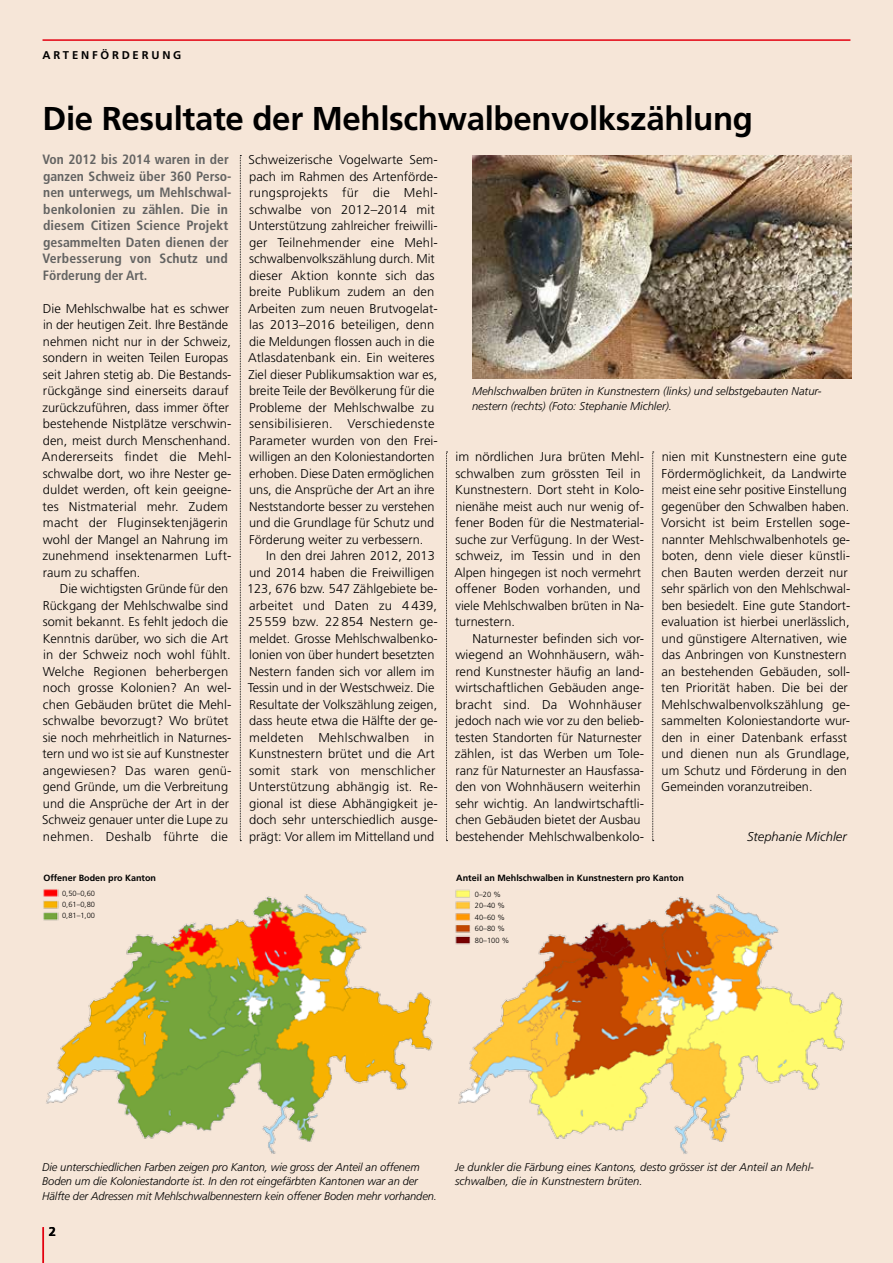
<style>
.page{position:relative;width:893px;height:1263px;background:#f6e6d8}
.page>*{position:absolute;margin:0;border:0;box-sizing:border-box;transform-origin:0 0}
.t1{font:700 33px "Frutiger";letter-spacing:-.01em;color:#000}
.t2{font:700 condensed 13.5px/16.5px "Frutiger";letter-spacing:.005em;color:#636362}
.t3{font:300 12.75px/16.5px "Frutiger";color:#000}
.t4{font:italic 300 12.75px "Frutiger";color:#000}
.t5{font:700 12.75px "Frutiger";color:#000}
.t6{font:italic 300 11.25px/14.2px "Frutiger";letter-spacing:-.01em;color:#000}
.t7{font:700 11.25px "Frutiger";letter-spacing:.25em;color:#000}
.t8{font:700 9px "Frutiger";color:#000}
.t9{font:300 7.5px/11.6px "Frutiger";color:#000}
</style>
<div class="page">
<hr style="left:43px;top:39px;width:807px;height:2px;background:#e3000f">
<hr style="left:43px;top:1227px;width:1px;height:36px;background:#e3000f">
<img style="left:43px;top:889px;width:390px;height:265px">
<img style="left:455px;top:889px;width:390px;height:265px">
<img style="left:472px;top:155px;width:379px;height:224px">
<svg style="left:240px;top:155px;width:1px;height:686px"></svg>
<svg style="left:446px;top:452px;width:2px;height:389px"></svg>
<svg style="left:652px;top:452px;width:2px;height:389px"></svg>
<p class="t7" style="left:43px;top:49px;width:140px">ARTENFÖRDERUNG</p>
<h1 class="t1" style="left:43px;top:99px;width:712px">Die Resultate der Mehlschwalbenvolkszählung</h1>
<p class="t2" style="left:43px;top:151px;width:190px">Von 2012 bis 2014 waren in der ganzen Schweiz über 360 Perso&shy;nen unterwegs, um Mehlschwal&shy;benkolonien zu zählen. Die in diesem Citizen Science Projekt gesammelten Daten dienen der<br>Verbesserung von Schutz und<br>Förderung der Art.</p>
<p class="t3" style="left:42px;top:300px;width:191px">Die Mehlschwalbe hat es schwer in der heutigen Zeit. Ihre Bestände nehmen nicht nur in der Schweiz, sondern in weiten Teilen Europas seit Jahren stetig ab. Die Bestands&shy;rückgänge sind einerseits darauf zurückzuführen, dass immer öfter bestehende Nistplätze verschwin&shy;den, meist durch Menschenhand.<br>Andererseits findet die Mehl&shy;schwalbe dort, wo ihre Nester ge&shy;duldet werden, oft kein geeigne&shy;tes Nistmaterial mehr. Zudem macht der Fluginsektenjägerin wohl der Mangel an Nahrung im zunehmend insektenarmen Luft&shy;raum zu schaffen.</p>
<p class="t3" style="left:42px;top:581px;width:191px;text-indent:18px">Die wichtigsten Gründe für den<br>Rückgang der Mehlschwalbe sind somit bekannt. Es fehlt jedoch die<br>Kenntnis darüber, wo sich die Art in der Schweiz noch wohl fühlt.<br>Welche Regionen beherbergen noch grosse Kolonien? An wel&shy;chen Gebäuden brütet die Mehl&shy;schwalbe bevorzugt? Wo brütet sie noch mehrheitlich in Naturnes&shy;tern und wo ist sie auf Kunstnester angewiesen? Das waren genü&shy;gend Gründe, um die Verbreitung und die Ansprüche der Art in der<br>Schweiz genauer unter die Lupe zu nehmen. Deshalb führte die</p>
<p class="t3" style="left:248px;top:152px;width:191px">Schweizerische Vogelwarte Sem&shy;pach im Rahmen des Artenförde&shy;rungsprojekts für die Mehl&shy;schwalbe von 2012–2014 mit<br>Unterstützung zahlreicher freiwilli&shy;ger Teilnehmender eine Mehl&shy;schwalbenvolkszählung durch. Mit dieser Aktion konnte sich das breite Publikum zudem an den<br>Arbeiten zum neuen Brutvogelat&shy;las 2013–2016 beteiligen, denn die Meldungen flossen auch in die<br>Atlasdatenbank ein. Ein weiteres<br>Ziel dieser Publikumsaktion war es, breite Teile der Bevölkerung für die<br>Probleme der Mehlschwalbe zu sensibilisieren. Verschiedenste<br>Parameter wurden von den Frei&shy;willigen an den Koloniestandorten erhoben. Diese Daten ermöglichen uns, die Ansprüche der Art an ihre<br>Neststandorte besser zu verstehen und die Grundlage für Schutz und<br>Förderung weiter zu verbessern.</p>
<p class="t3" style="left:247px;top:548px;width:192px;text-indent:19px">In den drei Jahren 2012, 2013 und 2014 haben die Freiwilligen<br>123, 676 bzw. 547 Zählgebiete be&shy;arbeitet und Daten zu 4 439,<br>25559 bzw. 22854 Nestern ge&shy;meldet. Grosse Mehlschwalbenko&shy;lonien von über hundert besetzten<br>Nestern fanden sich vor allem im<br>Tessin und in der Westschweiz. Die<br>Resultate der Volkszählung zeigen, dass heute etwa die Hälfte der ge&shy;meldeten Mehlschwalben in<br>Kunstnestern brütet und die Art somit stark von menschlicher<br>Unterstützung abhängig ist. Re&shy;gional ist diese Abhängigkeit je&shy;doch sehr unterschiedlich ausge&shy;prägt: Vor allem im Mittelland und</p>
<p class="t6" style="left:472px;top:384px;width:351px">Mehlschwalben brüten in Kunstnestern (links) und selbstgebauten Natur&shy;nestern (rechts) (Foto: Stephanie Michler).</p>
<p class="t3" style="left:454px;top:449px;width:191px">im nördlichen Jura brüten Mehl&shy;schwalben zum grössten Teil in<br>Kunstnestern. Dort steht in Kolo&shy;nienähe meist auch nur wenig of&shy;fener Boden für die Nestmaterial&shy;suche zur Verfügung. In der West&shy;schweiz, im Tessin und in den<br>Alpen hingegen ist noch vermehrt offener Boden vorhanden, und viele Mehlschwalben brüten in Na&shy;turnestern.</p>
<p class="t3" style="left:455px;top:630px;width:191px;text-indent:18px">Naturnester befinden sich vor&shy;wiegend an Wohnhäusern, wäh&shy;rend Kunstnester häufig an land&shy;wirtschaftlichen Gebäuden ange&shy;bracht sind. Da Wohnhäuser jedoch nach wie vor zu den belieb&shy;testen Standorten für Naturnester zählen, ist das Werben um Tole&shy;ranz für Naturnester an Hausfassa&shy;den von Wohnhäusern weiterhin sehr wichtig. An landwirtschaftli&shy;chen Gebäuden bietet der Ausbau bestehender Mehlschwalbenkolo-</p>
<p class="t3" style="left:661px;top:449px;width:191px">nien mit Kunstnestern eine gute<br>Fördermöglichkeit, da Landwirte meist eine sehr positive Einstellung gegenüber den Schwalben haben.<br>Vorsicht ist beim Erstellen soge&shy;nannter Mehlschwalbenhotels ge&shy;boten, denn viele dieser künstli&shy;chen Bauten werden derzeit nur sehr spärlich von den Mehlschwal&shy;ben besiedelt. Eine gute Standort&shy;evaluation ist hierbei unerlässlich, und günstigere Alternativen, wie das Anbringen von Kunstnestern an bestehenden Gebäuden, soll&shy;ten Priorität haben. Die bei der<br>Mehlschwalbenvolkszählung ge&shy;sammelten Koloniestandorte wur&shy;den in einer Datenbank erfasst und dienen nun als Grundlage, um Schutz und Förderung in den<br>Gemeinden voranzutreiben.</p>
<p class="t4" style="left:747px;top:829px;width:101px">Stephanie Michler</p>
<p class="t8" style="left:43px;top:872px;width:114px">Offener Boden pro Kanton</p>
<p class="t8" style="left:456px;top:872px;width:229px">Anteil an Mehlschwalben in Kunstnestern pro Kanton</p>
<p class="t9" style="left:62px;top:887px;width:34px">0,50–0,60</p>
<p class="t9" style="left:475px;top:888px;width:27px">0–20 %</p>
<p class="t9" style="left:62px;top:899px;width:34px">0,61–0,80</p>
<p class="t9" style="left:475px;top:900px;width:32px">20–40 %</p>
<p class="t9" style="left:62px;top:910px;width:34px">0,81–1,00</p>
<p class="t9" style="left:475px;top:911px;width:36px">40–60 %<br>60–80 %<br>80–100 %</p>
<p class="t6" style="left:42px;top:1160px;width:396px">Die unterschiedlichen Farben zeigen pro Kanton, wie gross der Anteil an offenem<br>Boden um die Koloniestandorte ist. In den rot eingefärbten Kantonen war an der<br>Hälfte der Adressen mit Mehlschwalbennestern kein offener Boden mehr vorhanden.</p>
<p class="t5" style="left:49px;top:1224px;width:9px">2</p>
<p class="t6" style="left:455px;top:1160px;width:360px">Je dunkler die Färbung eines Kantons, desto grösser ist der Anteil an Mehl&shy;schwalben, die in Kunstnestern brüten.</p>
</div>
